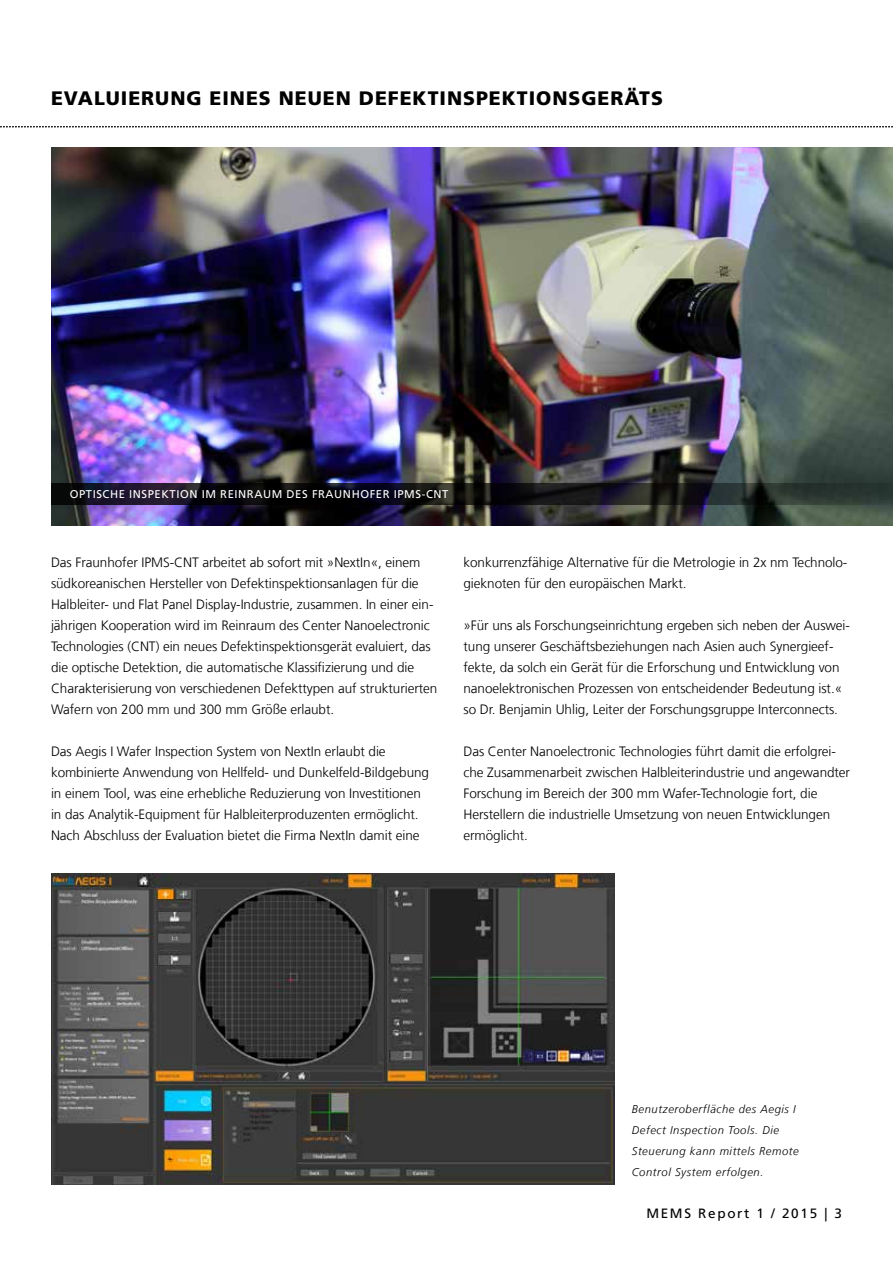
<style>
.page{position:relative;width:893px;height:1263px;background:#fff}
.page>*{position:absolute;margin:0;border:0;box-sizing:border-box;transform-origin:0 0}
.t1{font:900 19.5px "Frutiger LT Com";letter-spacing:.05em;color:#000}
.t2{font:300 13.5px/21px "Frutiger LT Com";letter-spacing:-.005em;color:#000}
.t3{font:13.5px "Frutiger LT Com";letter-spacing:.125em;color:#000}
.t4{font:italic 300 11.25px/21px "Frutiger LT Com";letter-spacing:.05em;color:#000}
.t5{font:11.25px "Frutiger LT Com";letter-spacing:.05em;color:#fff}
</style>
<div class="page">
<img style="left:51px;top:147px;width:842px;height:378px">
<svg style="left:0;top:126px;width:893px;height:1px"></svg>
<svg style="left:51px;top:483px;width:842px;height:21px"></svg>
<img style="left:51px;top:874px;width:564px;height:311px">
<h1 class="t1" style="left:51px;top:87px;width:612px">EVALUIERUNG EI NES NEUEN DEFEKTINSPEKTIONSGERÄTS</h1>
<p class="t5" style="left:70px;top:487px;width:17px">OPTISCHE</p>
<p class="t5" style="left:129px;top:487px;width:12px">INSPEKTION</p>
<p class="t5" style="left:202px;top:487px;width:34px">IM REINR</p>
<p class="t5" style="left:254px;top:487px;width:19px">AUM</p>
<p class="t5" style="left:287px;top:487px;width:8px">DES</p>
<p class="t5" style="left:312px;top:487px;width:32px">FRAUNHOFER</p>
<p class="t5" style="left:394px;top:487px;width:56px">IPMS-CNT</p>
<p class="t2" style="left:51px;top:552px;width:388px">Das Fraunhofer IPMS-CNT arbeitet ab sofort mit »NextIn«, einem südkoreanischen Hersteller von Defektinspektionsanlagen für die Halbleiter- und Flat Panel Display-Industrie, zusammen. In einer ein&shy;jährigen Kooperation wird im Reinraum des Center Nanoelectronic Technologies (CNT) ein neues Defektinspektionsgerät evaluiert, das die optische Detektion, die automatische Klassifizierung und die Charakterisierung von verschiedenen Defekttypen auf strukturierten Wafern von 200 mm und 300 mm Größe erlaubt.</p>
<p class="t2" style="left:51px;top:741px;width:380px">Das Aegis I Wafer Inspection System von NextIn erlaubt die kombinierte Anwendung von Hellfeld- und Dunkelfeld-Bildgebung in einem Tool, was eine erhebliche Reduzierung von Investitionen in das Analytik-Equipment für Halbleiterproduzenten ermöglicht.<br>Nach Abschluss der Evaluation bietet die Firma NextIn damit eine</p>
<p class="t2" style="left:463px;top:552px;width:385px">konkurrenzfähige Alternative für die Metrologie in 2x nm Technolo&shy;gieknoten für den europäischen Markt.</p>
<p class="t2" style="left:463px;top:615px;width:388px">»Für uns als Forschungseinrichtung ergeben sich neben der Auswei&shy;tung unserer Geschäftsbeziehungen nach Asien auch Synergieef&shy;fekte, da solch ein Gerät für die Erforschung und Entwicklung von nanoelektronischen Prozessen von entscheidender Bedeutung ist.« so Dr. Benjamin Uhlig, Leiter der Forschungsgruppe Interconnects.</p>
<p class="t2" style="left:463px;top:741px;width:388px">Das Center Nanoelectronic Technologies führt damit die erfolgrei&shy;che Zusammenarbeit zwischen Halbleiterindustrie und angewandter Forschung im Bereich der 300 mm Wafer-Technologie fort, die Herstellern die industrielle Umsetzung von neuen Entwicklungen ermöglicht.</p>
<p class="t4" style="left:632px;top:1099px;width:169px">Benutzeroberfläche des Aegis I<br>Defect Inspection Tools. Die<br>Steuerung kann mittels Remote<br>Control System erfolgen.</p>
<p class="t3" style="left:646px;top:1205px;width:197px">MEMS REPORT 1 / 2015 | 3</p>
</div>
